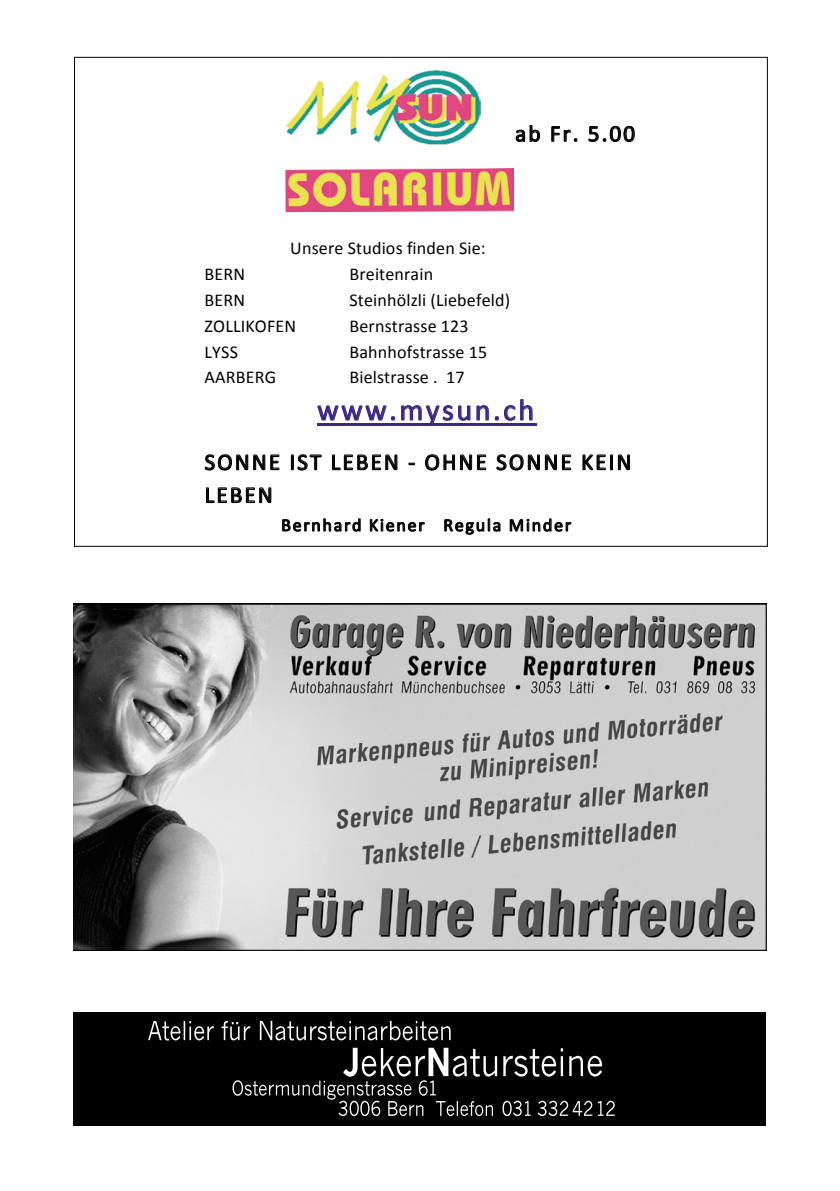
<style>
.page{position:relative;width:840px;height:1191px;background:#fff}
.page>*{position:absolute;margin:0;border:0;box-sizing:border-box;transform-origin:0 0}
.t1{font:30px "Calibri";letter-spacing:.085em;color:#3d2783}
.t2{font:23.2px/32.8px "Calibri";letter-spacing:.085em;color:#000}
.t3{font:18px "Calibri";letter-spacing:.01em;color:#000}
.t4{font:18px "Calibri";letter-spacing:.095em;color:#000}
.s1{font-size:18px;color:#090909}
</style>
<div class="page">
<img style="left:74px;top:603px;width:692px;height:347px">
<svg style="left:515px;top:125px;width:24px;height:17px"></svg>
<svg style="left:551px;top:126px;width:26px;height:16px"></svg>
<svg style="left:588px;top:126px;width:46px;height:16px"></svg>
<svg style="left:317px;top:405px;width:153px;height:21px"></svg>
<svg style="left:476px;top:399px;width:56px;height:22px"></svg>
<hr style="left:317px;top:423px;width:219px;height:2px;background:#3d2783">
<svg style="left:205px;top:454px;width:74px;height:16px"></svg>
<svg style="left:291px;top:454px;width:30px;height:16px"></svg>
<svg style="left:332px;top:454px;width:65px;height:16px"></svg>
<svg style="left:408px;top:462px;width:7px;height:3px"></svg>
<svg style="left:425px;top:454px;width:61px;height:16px"></svg>
<svg style="left:496px;top:454px;width:75px;height:16px"></svg>
<svg style="left:582px;top:454px;width:47px;height:16px"></svg>
<svg style="left:206px;top:487px;width:65px;height:16px"></svg>
<svg style="left:282px;top:518px;width:78px;height:13px"></svg>
<svg style="left:370px;top:519px;width:54px;height:12px"></svg>
<svg style="left:444px;top:518px;width:56px;height:17px"></svg>
<svg style="left:509px;top:518px;width:62px;height:14px"></svg>
<img style="left:286px;top:70px;width:194px;height:75px">
<img style="left:286px;top:169px;width:227px;height:42px">
<div style="left:74px;top:1012px;width:691px;height:113px;background:#000"></div>
<svg style="left:148px;top:1021px;width:302px;height:19px"></svg>
<svg style="left:232px;top:1047px;width:382px;height:69px"></svg>
<p class="t2" style="left:495px;top:116px;width:141px"><span class="s1">A</span> ab Fr. 5.00</p>
<p class="t3" style="left:290px;top:237px;width:197px">Unsere Studios finden Sie:</p>
<p class="t3" style="left:204px;top:263px;width:42px">BERN</p>
<p class="t3" style="left:349px;top:263px;width:85px">Breitenrain</p>
<p class="t3" style="left:204px;top:289px;width:42px">BERN</p>
<p class="t3" style="left:349px;top:289px;width:162px">Steinhölzli (Liebefeld)</p>
<p class="t3" style="left:204px;top:314px;width:93px">ZOLLIKOFEN</p>
<p class="t3" style="left:349px;top:314px;width:121px">Bernstrasse 123</p>
<p class="t3" style="left:204px;top:341px;width:35px">LYSS</p>
<p class="t3" style="left:349px;top:341px;width:139px">Bahnhofstrasse 15</p>
<p class="t3" style="left:204px;top:366px;width:73px">AARBERG</p>
<p class="t3" style="left:349px;top:366px;width:117px">Bielstrasse . 17</p>
<p class="t1" style="left:317px;top:391px;width:218px">www.mysun.ch</p>
<p class="t2" style="left:204px;top:444px;width:428px">SONNE IST LEBEN --‐ OHNE SONNE KEIN<br>LEBEN</p>
<p class="t4" style="left:281px;top:514px;width:291px">Bernhard Kiener Regula Minder</p>
</div>
